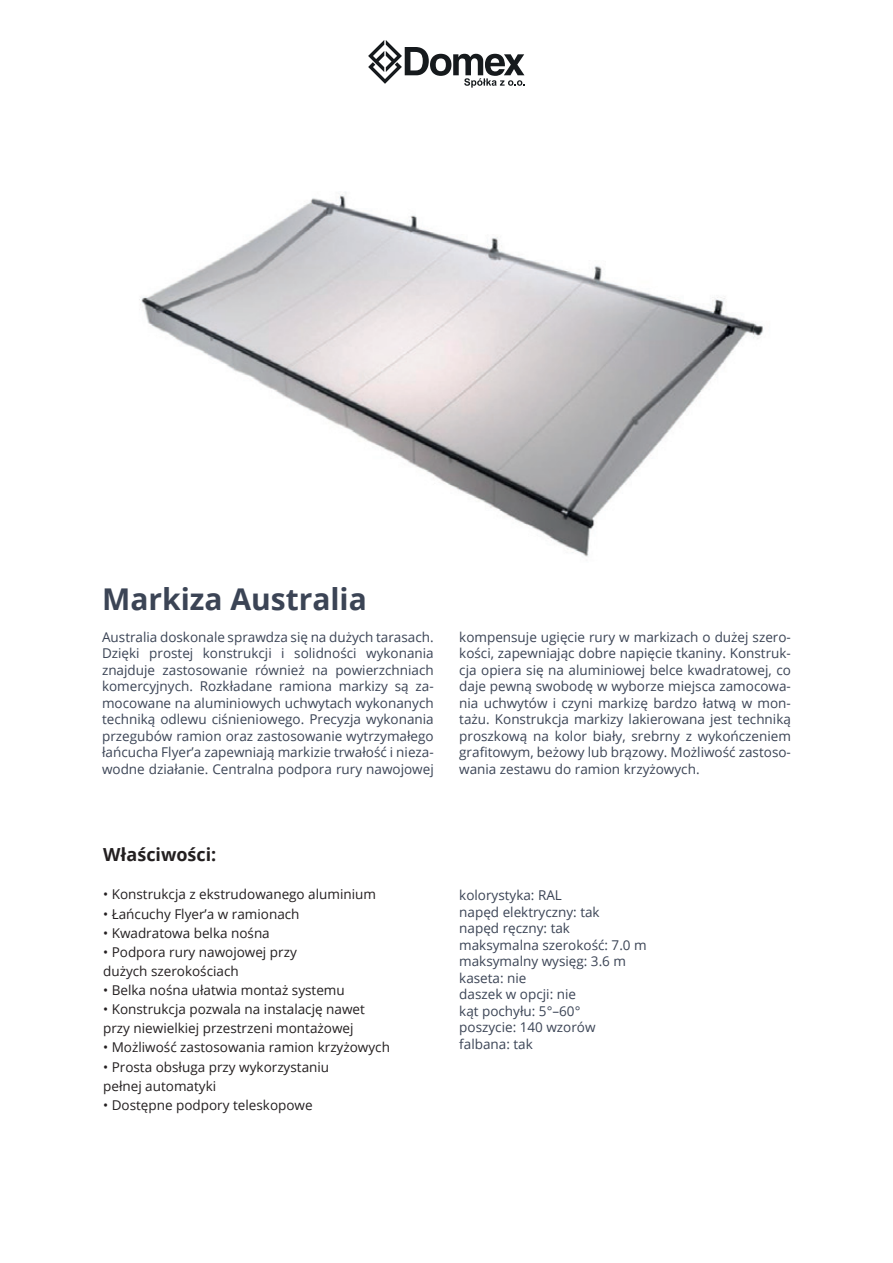
<style>
.page{position:relative;width:893px;height:1263px;background:#fff}
.page>*{position:absolute;margin:0;border:0;box-sizing:border-box;transform-origin:0 0}
.t1{font:700 30px "Open Sans";color:#3b4455}
.t2{font:700 18px "Open Sans";color:#231f20}
.t3{font:13.5px/16.5px "Open Sans";color:#3b4455;text-align:justify}
.t4{font:13.5px/19.2px "Open Sans";color:#231f20}
</style>
<div class="page">
<svg style="left:368px;top:40px;width:157px;height:48px"></svg>
<img style="left:139px;top:192px;width:625px;height:365px">
<h1 class="t1" style="left:102px;top:578px;width:266px">Markiza Australia</h1>
<p class="t3" style="left:102px;top:628px;width:333px">Australia doskonale sprawdza się na dużych tarasach.<br>Dzięki prostej konstrukcji i solidności wykonania znajduje zastosowanie również na powierzchniach komercyjnych. Rozkładane ramiona markizy są za&shy;mocowane na aluminiowych uchwytach wykonanych techniką odlewu ciśnieniowego. Precyzja wykonania przegubów ramion oraz zastosowanie wytrzymałego łańcucha Flyer’a zapewniają markizie trwałość i nieza&shy;wodne działanie. Centralna podpora rury nawojowej</p>
<p class="t3" style="left:459px;top:628px;width:333px">kompensuje ugięcie rury w markizach o dużej szero&shy;kości, zapewniając dobre napięcie tkaniny. Konstruk&shy;cja opiera się na aluminiowej belce kwadratowej, co daje pewną swobodę w wyborze miejsca zamocowa&shy;nia uchwytów i czyni markizę bardzo łatwą w mon&shy;tażu. Konstrukcja markizy lakierowana jest techniką proszkową na kolor biały, srebrny z wykończeniem grafitowym, beżowy lub brązowy. Możliwość zastoso&shy;wania zestawu do ramion krzyżowych.</p>
<h2 class="t2" style="left:103px;top:842px;width:115px">Właściwości:</h2>
<p class="t4" style="left:103px;top:884px;width:274px">• Konstrukcja z ekstrudowanego aluminium</p>
<p class="t4" style="left:103px;top:904px;width:198px">• Łańcuchy Flyer’a w ramionach</p>
<p class="t4" style="left:103px;top:923px;width:168px">• Kwadratowa belka nośna</p>
<p class="t4" style="left:103px;top:942px;width:195px">• Podpora rury nawojowej przy dużych szerokościach</p>
<p class="t4" style="left:103px;top:980px;width:243px">• Belka nośna ułatwia montaż systemu</p>
<p class="t4" style="left:103px;top:999px;width:263px">• Konstrukcja pozwala na instalację nawet przy niewielkiej przestrzeni montażowej</p>
<p class="t4" style="left:103px;top:1037px;width:288px">• Możliwość zastosowania ramion krzyżowych</p>
<p class="t4" style="left:103px;top:1057px;width:227px">• Prosta obsługa przy wykorzystaniu pełnej automatyki</p>
<p class="t4" style="left:103px;top:1095px;width:211px">• Dostępne podpory teleskopowe</p>
<p class="t3" style="left:459px;top:887px;width:189px;text-align:left">kolorystyka: RAL<br>napęd elektryczny: tak<br>napęd ręczny: tak maksymalna szerokość: 7.0 m maksymalny wysięg: 3.6 m kaseta: nie<br>daszek w opcji: nie<br>kąt pochyłu: 5°–60°<br>poszycie: 140 wzorów falbana: tak</p>
</div>
